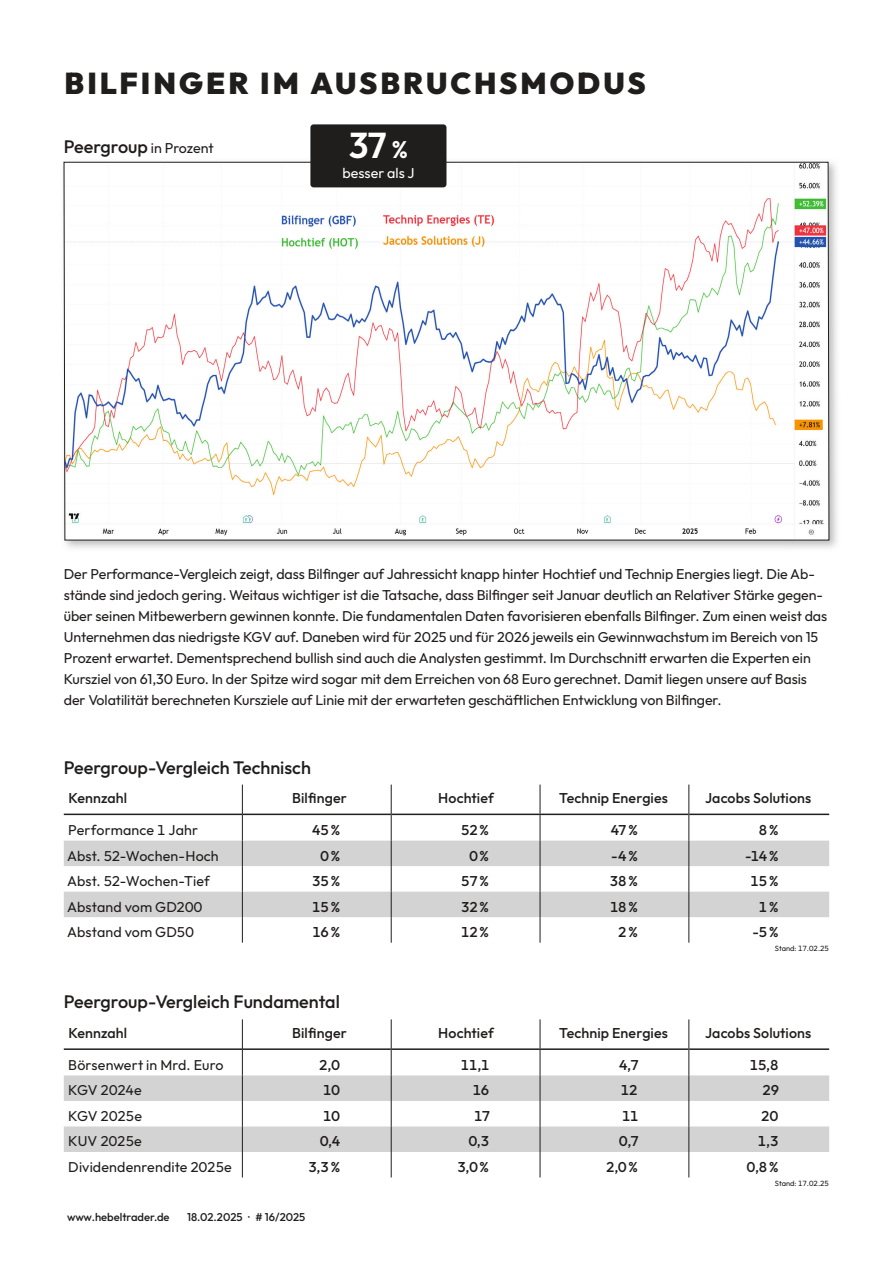
<style>
.page{position:relative;width:893px;height:1263px;background:#fff}
.page>*{position:absolute;margin:0;border:0;box-sizing:border-box;transform-origin:0 0}
.t1{font:600 36px "Outfit";color:#fff}
.t2{font:900 30px "Outfit";letter-spacing:.1em;color:#201e1c}
.t3{font:500 18px "Outfit";color:#201e1c}
.t4{font:14.25px/21px "Outfit";letter-spacing:-.005em;color:#201e1c}
.t5{font:500 14.25px "Outfit";letter-spacing:.005em;color:#201e1c}
.t6{font:14.25px "Outfit";color:#fff}
.t7{font:500 11.25px "Outfit";color:#201e1c}
.t8{font:7.5px "Outfit";color:#201e1c}
.s1{font-weight:400;font-size:14.25px}
.s2{font-size:24px}
</style>
<div class="page">
<svg style="left:64px;top:841px;width:765px;height:76px;fill:#d3d3d3"></svg>
<hr style="left:540px;top:784px;width:1px;height:30px;background:#201e1c">
<hr style="left:64px;top:814px;width:178px;height:1px;background:#201e1c">
<hr style="left:243px;top:814px;width:148px;height:1px;background:#201e1c">
<hr style="left:392px;top:814px;width:148px;height:1px;background:#201e1c">
<hr style="left:540px;top:814px;width:148px;height:1px;background:#201e1c">
<hr style="left:689px;top:814px;width:140px;height:1px;background:#201e1c">
<hr style="left:688px;top:784px;width:1px;height:30px;background:#201e1c">
<hr style="left:242px;top:784px;width:1px;height:30px;background:#201e1c">
<hr style="left:391px;top:784px;width:1px;height:30px;background:#201e1c">
<svg style="left:242px;top:814px;width:1px;height:129px"></svg>
<svg style="left:391px;top:814px;width:1px;height:129px"></svg>
<svg style="left:540px;top:815px;width:1px;height:128px"></svg>
<svg style="left:688px;top:814px;width:1px;height:129px"></svg>
<svg style="left:64px;top:1075px;width:765px;height:77px;fill:#d3d3d3"></svg>
<hr style="left:64px;top:1048px;width:178px;height:2px;background:#201e1c">
<hr style="left:243px;top:1048px;width:148px;height:2px;background:#201e1c">
<hr style="left:392px;top:1048px;width:148px;height:2px;background:#201e1c">
<hr style="left:540px;top:1048px;width:148px;height:2px;background:#201e1c">
<hr style="left:689px;top:1048px;width:140px;height:2px;background:#201e1c">
<hr style="left:688px;top:1019px;width:1px;height:30px;background:#201e1c">
<hr style="left:242px;top:1019px;width:1px;height:30px;background:#201e1c">
<hr style="left:391px;top:1019px;width:1px;height:30px;background:#201e1c">
<svg style="left:242px;top:1049px;width:1px;height:128px"></svg>
<svg style="left:391px;top:1049px;width:1px;height:128px"></svg>
<svg style="left:540px;top:1019px;width:1px;height:158px"></svg>
<svg style="left:688px;top:1049px;width:1px;height:128px"></svg>
<img style="left:63px;top:158px;width:774px;height:390px">
<svg style="left:64px;top:162px;width:765px;height:378px"></svg>
<div style="left:310px;top:124px;width:136px;height:63px;background:#201e1c;border-radius:3px"></div>
<h2 class="t2" style="left:64px;top:63px;width:583px">BILFINGER IM AUSBRUCHSMODUS</h2>
<p class="t3" style="left:64px;top:135px;width:151px">Peergroup <span class="s1">in Prozent</span></p>
<h1 class="t1" style="left:349px;top:122px;width:61px">37<span class="s2">%</span></h1>
<p class="t6" style="left:343px;top:164px;width:73px">besser als J</p>
<p class="t4" style="left:64px;top:563px;width:765px">Der Performance-Vergleich zeigt, dass Bilfinger auf Jahressicht knapp hinter Hochtief und Technip Energies liegt. Die Ab&shy;stände sind jedoch gering. Weitaus wichtiger ist die Tatsache, dass Bilfinger seit Januar deutlich an Relativer Stärke gegen&shy;über seinen Mitbewerbern gewinnen konnte. Die fundamentalen Daten favorisieren ebenfalls Bilfinger. Zum einen weist das Unternehmen das niedrigste KGV auf. Daneben wird für 2025 und für 2026 jeweils ein Gewinnwachstum im Bereich von 15<br>Prozent erwartet. Dementsprechend bullish sind auch die Analysten gestimmt. Im Durchschnitt erwarten die Experten ein Kursziel von 61,30 Euro. In der Spitze wird sogar mit dem Erreichen von 68 Euro gerechnet. Damit liegen unsere auf Basis der Volatilität berechneten Kursziele auf Linie mit der erwarteten geschäftlichen Entwicklung von Bilfinger.</p>
<p class="t3" style="left:64px;top:756px;width:249px">Peergroup-Vergleich Technisch</p>
<p class="t5" style="left:68px;top:789px;width:60px">Kennzahl</p>
<p class="t5" style="left:292px;top:789px;width:56px">Bilfinger</p>
<p class="t5" style="left:438px;top:789px;width:57px">Hochtief</p>
<p class="t5" style="left:559px;top:789px;width:110px">Technip Energies</p>
<p class="t5" style="left:705px;top:789px;width:108px">Jacobs Solutions</p>
<p class="t4" style="left:68px;top:820px;width:131px">Performance 1 Jahr</p>
<p class="t5" style="left:312px;top:821px;width:29px">45 %</p>
<p class="t5" style="left:461px;top:821px;width:29px">52 %</p>
<p class="t5" style="left:611px;top:821px;width:29px">47 %</p>
<p class="t5" style="left:759px;top:821px;width:21px">8 %</p>
<p class="t4" style="left:67px;top:845px;width:153px">Abst. 52-Wochen-Hoch</p>
<p class="t5" style="left:321px;top:846px;width:21px">0 %</p>
<p class="t5" style="left:469px;top:846px;width:21px">0 %</p>
<p class="t5" style="left:611px;top:846px;width:28px">-4 %</p>
<p class="t5" style="left:745px;top:846px;width:35px">-14 %</p>
<p class="t4" style="left:67px;top:871px;width:144px">Abst. 52-Wochen-Tief</p>
<p class="t5" style="left:312px;top:872px;width:29px">35 %</p>
<p class="t5" style="left:461px;top:872px;width:29px">57 %</p>
<p class="t5" style="left:610px;top:872px;width:29px">38 %</p>
<p class="t5" style="left:750px;top:872px;width:29px">15 %</p>
<p class="t4" style="left:67px;top:896px;width:137px">Abstand vom GD200</p>
<p class="t5" style="left:312px;top:897px;width:29px">15 %</p>
<p class="t5" style="left:461px;top:897px;width:29px">32 %</p>
<p class="t5" style="left:610px;top:897px;width:29px">18 %</p>
<p class="t5" style="left:759px;top:897px;width:21px">1 %</p>
<p class="t4" style="left:67px;top:922px;width:128px">Abstand vom GD50</p>
<p class="t5" style="left:312px;top:923px;width:29px">16 %</p>
<p class="t5" style="left:461px;top:923px;width:29px">12 %</p>
<p class="t5" style="left:618px;top:923px;width:21px">2 %</p>
<p class="t5" style="left:753px;top:923px;width:27px">-5 %</p>
<p class="t8" style="left:775px;top:943px;width:56px">Stand: 17.02.25</p>
<p class="t3" style="left:64px;top:990px;width:277px">Peergroup-Vergleich Fundamental</p>
<p class="t5" style="left:68px;top:1023px;width:60px">Kennzahl</p>
<p class="t5" style="left:292px;top:1023px;width:56px">Bilfinger</p>
<p class="t5" style="left:438px;top:1023px;width:57px">Hochtief</p>
<p class="t5" style="left:559px;top:1023px;width:110px">Technip Energies</p>
<p class="t5" style="left:705px;top:1023px;width:108px">Jacobs Solutions</p>
<p class="t4" style="left:68px;top:1055px;width:157px">Börsenwert in Mrd. Euro</p>
<p class="t5" style="left:319px;top:1055px;width:22px">2,0</p>
<p class="t5" style="left:461px;top:1055px;width:30px">11,1</p>
<p class="t5" style="left:619px;top:1055px;width:21px">4,7</p>
<p class="t5" style="left:750px;top:1055px;width:30px">15,8</p>
<p class="t4" style="left:68px;top:1080px;width:75px">KGV 2024e</p>
<p class="t5" style="left:323px;top:1081px;width:18px">10</p>
<p class="t5" style="left:473px;top:1081px;width:18px">16</p>
<p class="t5" style="left:621px;top:1081px;width:18px">12</p>
<p class="t5" style="left:762px;top:1081px;width:18px">29</p>
<p class="t4" style="left:68px;top:1106px;width:75px">KGV 2025e</p>
<p class="t5" style="left:323px;top:1106px;width:18px">10</p>
<p class="t5" style="left:474px;top:1106px;width:17px">17</p>
<p class="t5" style="left:622px;top:1106px;width:18px">11</p>
<p class="t5" style="left:761px;top:1106px;width:18px">20</p>
<p class="t4" style="left:68px;top:1131px;width:75px">KUV 2025e</p>
<p class="t5" style="left:320px;top:1132px;width:22px">0,4</p>
<p class="t5" style="left:469px;top:1132px;width:22px">0,3</p>
<p class="t5" style="left:619px;top:1132px;width:21px">0,7</p>
<p class="t5" style="left:758px;top:1132px;width:22px">1,3</p>
<p class="t4" style="left:68px;top:1157px;width:165px">Dividendenrendite 2025e</p>
<p class="t5" style="left:308px;top:1157px;width:33px">3,3 %</p>
<p class="t5" style="left:458px;top:1157px;width:33px">3,0 %</p>
<p class="t5" style="left:606px;top:1157px;width:33px">2,0 %</p>
<p class="t5" style="left:747px;top:1157px;width:33px">0,8 %</p>
<p class="t8" style="left:775px;top:1178px;width:56px">Stand: 17.02.25</p>
<p class="t7" style="left:67px;top:1210px;width:104px">www.hebeltrader.de</p>
<p class="t7" style="left:187px;top:1210px;width:120px">18.02.2025 · # 16/2025</p>
</div>
